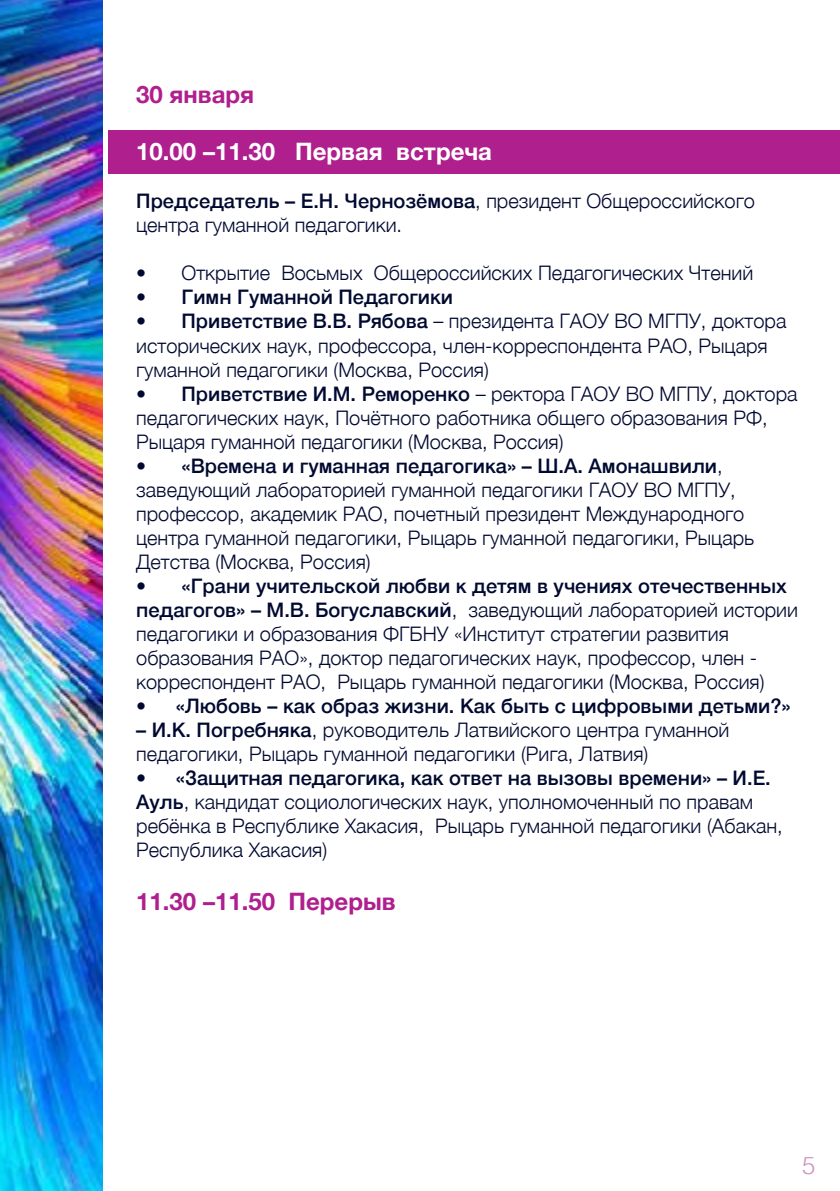
<style>
.page{position:relative;width:840px;height:1191px;background:#fff}
.page>*{position:absolute;margin:0;border:0;box-sizing:border-box;transform-origin:0 0}
.t1{font:700 24px "Helvetica Neue";color:#af1f8e}
.t2{font:700 24px "Helvetica Neue";color:#fff}
.t3{font:300 24px "Helvetica";color:#ce90c0}
.t4{font:300 20px/24px "Helvetica Neue";color:#000930}
.t5{font:500 20px "Helvetica Neue";color:#000930}
.s1{font-weight:500}
.s2{font-weight:300}
</style>
<div class="page">
<img style="left:0;top:0;width:103px;height:1191px">
<div style="left:109px;top:130px;width:730px;height:44px;background:#af1f8e"></div>
<p class="t1" style="left:136px;top:75px;width:119px">30 января</p>
<p class="t2" style="left:136px;top:133px;width:357px">10.00 –11.30 Первая встреча</p>
<p class="t4" style="left:136px;top:188px;width:619px"><span class="s1">Председатель – Е.Н. Чернозёмова</span>, президент Общероссийского центра гуманной педагогики.</p>
<p class="t4" style="left:136px;top:260px;width:618px">• Открытие Восьмых Общероссийских Педагогических Чтений</p>
<p class="t5" style="left:136px;top:281px;width:318px"><span class="s2">•</span> Гимн Гуманной Педагогики</p>
<p class="t4" style="left:136px;top:308px;width:651px">• <span class="s1">Приветствие В.В. Рябова</span> – президента ГАОУ ВО МГПУ, доктора исторических наук, профессора, член-корреспондента РАО, Рыцаря гуманной педагогики (Москва, Россия)</p>
<p class="t4" style="left:136px;top:380px;width:662px">• <span class="s1">Приветствие И.М. Реморенко</span> – ректора ГАОУ ВО МГПУ, доктора педагогических наук, Почётного работника общего образования РФ,<br>Рыцаря гуманной педагогики (Москва, Россия)</p>
<p class="t4" style="left:136px;top:452px;width:619px">• <span class="s1">«Времена и гуманная педагогика» – Ш.А. Амонашвили</span>, заведующий лабораторией гуманной педагогики ГАОУ ВО МГПУ, профессор, академик РАО, почетный президент Международного центра гуманной педагогики, Рыцарь гуманной педагогики, Рыцарь Детства (Москва, Россия)</p>
<p class="t4" style="left:136px;top:572px;width:663px">• <span class="s1">«Грани учительской любви к детям в учениях отечественных педагогов» – М.В. Богуславский</span>, заведующий лабораторией истории педагогики и образования ФГБНУ «Институт стратегии развития образования РАО», доктор педагогических наук, профессор, член - корреспондент РАО, Рыцарь гуманной педагогики (Москва, Россия)</p>
<p class="t5" style="left:136px;top:689px;width:655px"><span class="s2">•</span> «Любовь – как образ жизни. Как быть с цифровыми детьми?»</p>
<p class="t4" style="left:136px;top:716px;width:594px"><span class="s1">– И.К. Погребняка</span>, руководитель Латвийского центра гуманной педагогики, Рыцарь гуманной педагогики (Рига, Латвия)</p>
<p class="t4" style="left:136px;top:764px;width:647px">• <span class="s1">«Защитная педагогика, как ответ на вызовы времени» – И.Е.<br>Ауль</span>, кандидат социологических наук, уполномоченный по правам ребёнка в Республике Хакасия, Рыцарь гуманной педагогики (Абакан, Республика Хакасия)</p>
<p class="t1" style="left:136px;top:882px;width:261px">11.30 –11.50 Перерыв</p>
<p class="t3" style="left:801px;top:1145px;width:15px">5</p>
</div>
